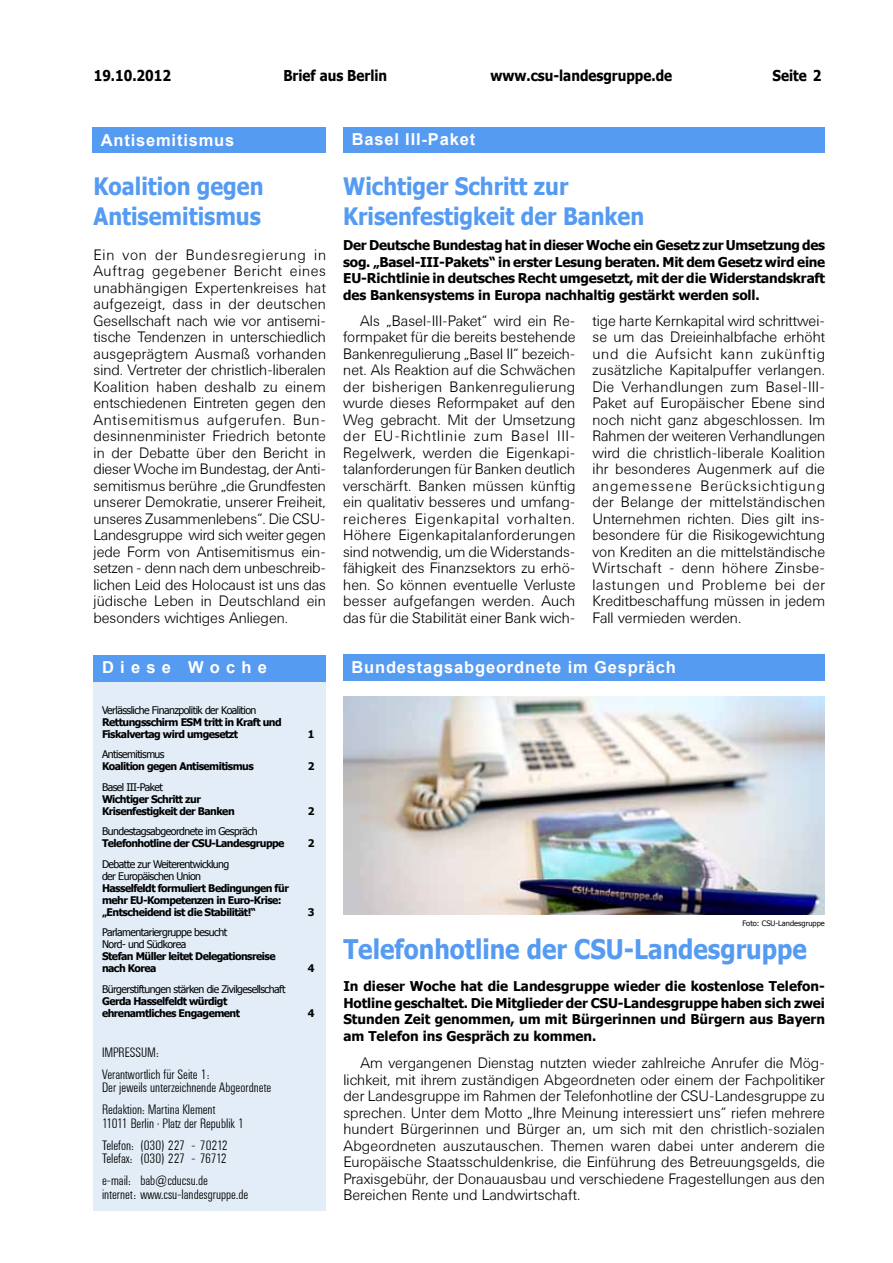
<style>
.page{position:relative;width:893px;height:1263px;background:#fff}
.page>*{position:absolute;margin:0;border:0;box-sizing:border-box;transform-origin:0 0}
.t1{font:700 27px "Tahoma";color:#559bf2;scale:.9 1}
.t2{font:700 24px/30px "Tahoma";color:#559bf2;scale:.9 1}
.t3{font:700 16.5px "Arial";letter-spacing:.05em;color:#fff}
.t4{font:300 15px/16.5px "Univers BSK";color:#000}
.t5{font:700 15px "Tahoma";color:#000;scale:.9 1}
.t6{font:700 13.5px/16.5px "Tahoma";letter-spacing:-.005em;color:#000;text-align:justify}
.t7{font:300 13.5px/22px "Univers Condensed BSK";color:#000}
.t8{font:700 10.5px/12px "Tahoma";letter-spacing:-.05em;color:#000}
.t9{font:10.5px/12px "Tahoma";letter-spacing:-.05em;color:#000}
.t10{font:7.5px "Tahoma";color:#000}
</style>
<div class="page">
<div style="left:94px;top:656px;width:232px;height:555px;background:#e2edf7"></div>
<div style="left:94px;top:655px;width:232px;height:26px;background:#559bf2"></div>
<div style="left:343px;top:655px;width:482px;height:26px;background:#559bf2"></div>
<div style="left:343px;top:127px;width:482px;height:26px;background:#559bf2"></div>
<img style="left:343px;top:696px;width:482px;height:219px">
<div style="left:92px;top:128px;width:234px;height:25px;background:#559bf2"></div>
<p class="t5" style="left:94px;top:65px;width:87px">19.10.2012</p>
<p class="t5" style="left:283px;top:65px;width:117px">Brief aus Berlin</p>
<p class="t5" style="left:490px;top:65px;width:203px">www.csu-landesgruppe.de</p>
<p class="t5" style="left:772px;top:65px;width:56px">Seite 2</p>
<p class="t3" style="left:101px;top:129px;width:135px">Antisemitismus</p>
<h2 class="t2" style="left:94px;top:170px;width:190px">Koalition gegen<br>Antisemitismus</h2>
<p class="t4" style="left:94px;top:246px;width:234px">Ein von der Bundesregierung in Auftrag gegebener Bericht eines unabhängigen Expertenkreises hat aufgezeigt, dass in der deutschen Gesellschaft nach wie vor antisemi&shy;tische Tendenzen in unterschiedlich ausgeprägtem Ausmaß vorhanden sind. Vertreter der christlich-liberalen Koalition haben deshalb zu einem entschiedenen Eintreten gegen den Antisemitismus aufgerufen. Bun&shy;desinnenminister Friedrich betonte in der Debatte über den Bericht in dieser Woche im Bundestag, der Anti&shy;semitismus berühre „die Grundfesten unserer Demokratie, unserer Freiheit, unseres Zusammenlebens“. Die CSU-Landesgruppe wird sich weiter gegen jede Form von Antisemitismus ein&shy;setzen - denn nach dem unbeschreib&shy;lichen Leid des Holocaust ist uns das jüdische Leben in Deutschland ein besonders wichtiges Anliegen.</p>
<p class="t3" style="left:102px;top:656px;width:167px">D i e s e W o c h e</p>
<p class="t9" style="left:102px;top:703px;width:156px">Verlässliche Finanzpolitik der Koalition</p>
<p class="t8" style="left:102px;top:715px;width:181px">Rettungsschirm ESM tritt in Kraft und<br>Fiskalvertag wird umgesetzt</p>
<p class="t8" style="left:308px;top:727px;width:8px">1</p>
<p class="t9" style="left:102px;top:748px;width:64px">Antisemitismus</p>
<p class="t8" style="left:102px;top:760px;width:153px">Koalition gegen Antisemitismus</p>
<p class="t8" style="left:308px;top:760px;width:8px">2</p>
<p class="t9" style="left:102px;top:780px;width:62px">Basel III-Paket</p>
<p class="t8" style="left:102px;top:792px;width:134px">Wichtiger Schritt zur<br>Krisenfestigkeit der Banken</p>
<p class="t8" style="left:308px;top:804px;width:8px">2</p>
<p class="t9" style="left:102px;top:825px;width:157px">Bundestagsabgeordnete im Gespräch</p>
<p class="t8" style="left:102px;top:837px;width:184px">Telefonhotline der CSU-Landesgruppe</p>
<p class="t8" style="left:308px;top:837px;width:8px">2</p>
<p class="t9" style="left:102px;top:857px;width:129px">Debatte zur Weiterentwicklung der Europäischen Union</p>
<p class="t8" style="left:102px;top:881px;width:188px">Hasselfeldt formuliert Bedingungen für mehr EU-Kompetenzen in Euro-Krise: „Entscheidend ist die Stabilität!“</p>
<p class="t8" style="left:308px;top:905px;width:8px">3</p>
<p class="t9" style="left:102px;top:926px;width:127px">Parlamentariergruppe besucht<br>Nord- und Südkorea</p>
<p class="t8" style="left:102px;top:950px;width:175px">Stefan Müller leitet Delegationsreise nach Korea</p>
<p class="t9" style="left:102px;top:982px;width:185px">Bürgerstiftungen stärken die Zivilgesellschaft</p>
<p class="t8" style="left:102px;top:994px;width:140px">Gerda Hasselfeldt würdigt ehrenamtliches Engagement</p>
<p class="t7" style="left:102px;top:1041px;width:109px">IMPRESSUM:<br>Verantwortlich für Seite 1:</p>
<p class="t7" style="left:102px;top:1077px;width:171px">Der jeweils unterzeichnende Abgeordnete<br>Redaktion: Martina Klement</p>
<p class="t7" style="left:102px;top:1112px;width:144px">11011 Berlin · Platz der Republik 1<br>Telefon: (030) 227 - 70212</p>
<p class="t7" style="left:102px;top:1148px;width:126px">Telefax: (030) 227 - 76712 e-mail: bab@cducsu.de</p>
<p class="t7" style="left:102px;top:1183px;width:148px">internet: www.csu-landesgruppe.de</p>
<p class="t8" style="left:308px;top:962px;width:8px">4</p>
<p class="t8" style="left:308px;top:1006px;width:8px">4</p>
<p class="t3" style="left:352px;top:128px;width:125px">Basel III-Paket</p>
<h2 class="t2" style="left:343px;top:170px;width:336px">Wichtiger Schritt zur<br>Krisenfestigkeit der Banken</h2>
<p class="t6" style="left:343px;top:236px;width:484px">Der Deutsche Bundestag hat in dieser Woche ein Gesetz zur Umsetzung des sog. „Basel-III-Pakets“ in erster Lesung beraten. Mit dem Gesetz wird eine EU-Richtlinie in deutsches Recht umgesetzt, mit der die Widerstandskraft des Bankensystems in Europa nachhaltig gestärkt werden soll.</p>
<p class="t4" style="left:343px;top:312px;width:234px;text-indent:17px">Als „Basel-III-Paket“ wird ein Re&shy;formpaket für die bereits bestehende Bankenregulierung „Basel II“ bezeich&shy;net. Als Reaktion auf die Schwächen der bisherigen Bankenregulierung wurde dieses Reformpaket auf den Weg gebracht. Mit der Umsetzung der EU-Richtlinie zum Basel III-Regelwerk, werden die Eigenkapi&shy;talanforderungen für Banken deutlich verschärft. Banken müssen künftig ein qualitativ besseres und umfang&shy;reicheres Eigenkapital vorhalten.<br>Höhere Eigenkapitalanforderungen sind notwendig, um die Widerstands&shy;fähigkeit des Finanzsektors zu erhö&shy;hen. So können eventuelle Verluste besser aufgefangen werden. Auch das für die Stabilität einer Bank wich-</p>
<p class="t4" style="left:592px;top:312px;width:234px;text-align:justify">tige harte Kernkapital wird schrittwei&shy;se um das Dreieinhalbfache erhöht und die Aufsicht kann zukünftig zusätzliche Kapitalpuffer verlangen.<br>Die Verhandlungen zum Basel-III-Paket auf Europäischer Ebene sind noch nicht ganz abgeschlossen. Im Rahmen der weiteren Verhandlungen wird die christlich-liberale Koalition ihr besonderes Augenmerk auf die angemessene Berücksichtigung der Belange der mittelständischen Unternehmen richten. Dies gilt ins&shy;besondere für die Risikogewichtung von Krediten an die mittelständische Wirtschaft - denn höhere Zinsbe&shy;lastungen und Probleme bei der Kreditbeschaffung müssen in jedem Fall vermieden werden.</p>
<p class="t3" style="left:351px;top:656px;width:326px">Bundestagsabgeordnete im Gespräch</p>
<p class="t10" style="left:742px;top:918px;width:84px">Foto: CSU-Landesgruppe</p>
<h1 class="t1" style="left:343px;top:930px;width:516px">Telefonhotline der CSU-Landesgruppe</h1>
<p class="t6" style="left:343px;top:977px;width:483px">In dieser Woche hat die Landesgruppe wieder die kostenlose Telefon-Hotline geschaltet. Die Mitglieder der CSU-Landesgruppe haben sich zwei Stunden Zeit genommen, um mit Bürgerinnen und Bürgern aus Bayern am Telefon ins Gespräch zu kommen.</p>
<p class="t4" style="left:343px;top:1055px;width:483px;text-align:justify;text-indent:17px">Am vergangenen Dienstag nutzten wieder zahlreiche Anrufer die Mög&shy;lichkeit, mit ihrem zuständigen Abgeordneten oder einem der Fachpolitiker der Landesgruppe im Rahmen der Telefonhotline der CSU-Landesgruppe zu sprechen. Unter dem Motto „Ihre Meinung interessiert uns“ riefen mehrere hundert Bürgerinnen und Bürger an, um sich mit den christlich-sozialen Abgeordneten auszutauschen. Themen waren dabei unter anderem die Europäische Staatsschuldenkrise, die Einführung des Betreuungsgelds, die Praxisgebühr, der Donauausbau und verschiedene Fragestellungen aus den Bereichen Rente und Landwirtschaft.</p>
</div>
